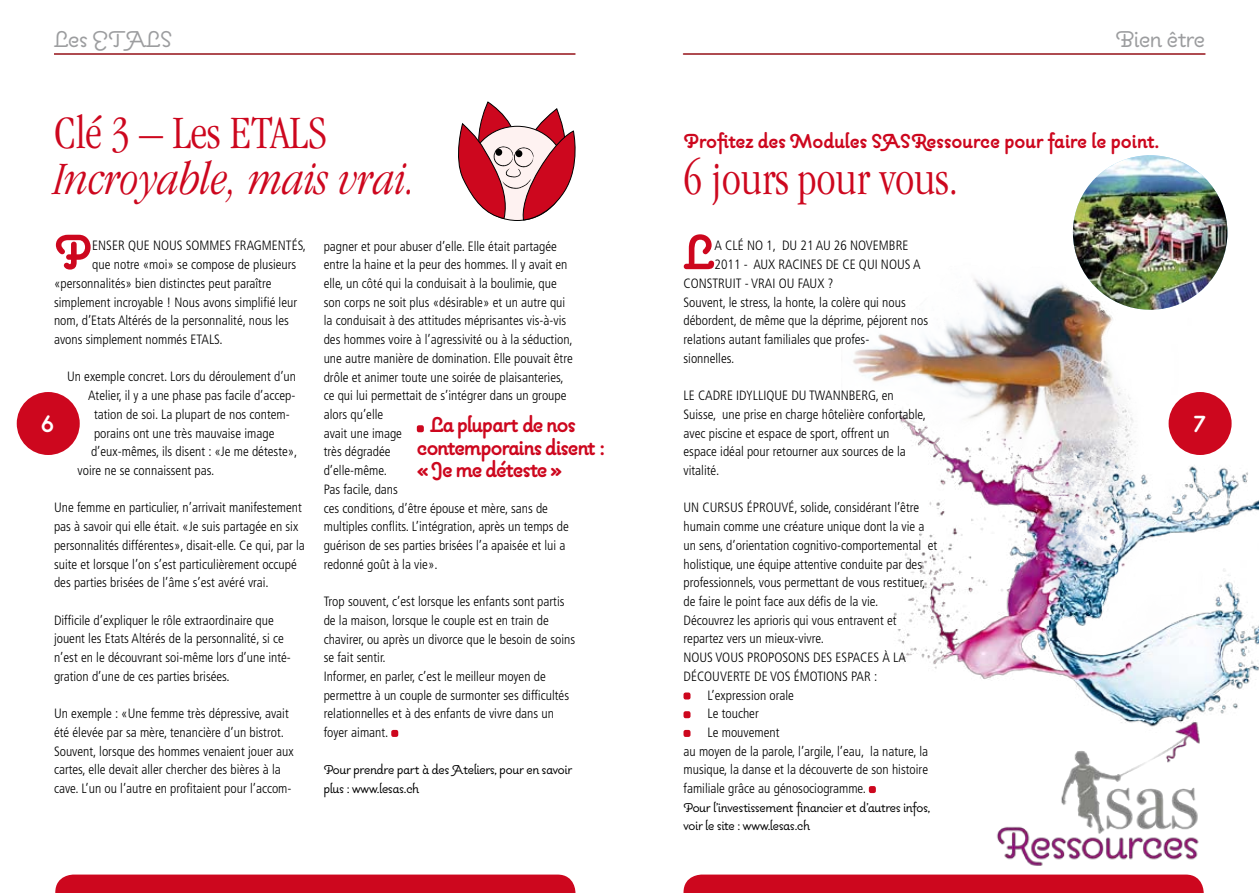
<style>
.page{position:relative;width:1259px;height:893px;background:#fff}
.page>*{position:absolute;margin:0;border:0;box-sizing:border-box;transform-origin:0 0}
.t1{font:700 58.5px "Pauline";color:#cd071e}
.t2{font:300 condensed 48px "Garamond";color:#cd071e}
.t3{font:italic 300 condensed 48px "Garamond";color:#cd071e}
.t4{font:700 28.5px "Pauline";color:#fff}
.t5{font:27px "Pauline";color:#9c9d9f}
.t6{font:700 25.5px/22.5px "Pauline";letter-spacing:-.03em;color:#cd071e}
.t7{font:700 24px "Pauline";color:#cd071e}
.t8{font:15px/18.8px "Pauline";color:#000}
.t9{font:300 condensed 13.5px/18.8px "Frutiger";color:#000}
</style>
<div class="page">
<div style="left:391px;top:730px;width:7px;height:7px;background:#cd071e;border-radius:2px"></div>
<img style="left:1073px;top:155px;width:154px;height:155px;border-radius:77px">
<img style="left:853px;top:232px;width:406px;height:477px">
<div style="left:683px;top:692px;width:7px;height:7px;background:#cd071e;border-radius:2px"></div>
<div style="left:683px;top:711px;width:7px;height:7px;background:#cd071e;border-radius:2px"></div>
<div style="left:683px;top:730px;width:7px;height:7px;background:#cd071e;border-radius:2px"></div>
<div style="left:869px;top:786px;width:7px;height:7px;background:#cd071e;border-radius:2px"></div>
<div style="left:417px;top:425px;width:7px;height:7px;background:#cd071e;border-radius:2px"></div>
<img style="left:974px;top:678px;width:256px;height:188px">
<svg style="left:458px;top:101px;width:118px;height:120px"></svg>
<div style="left:515px;top:150px;width:7px;height:7px;background:#000;border-radius:50%"></div>
<hr style="left:54px;top:53px;width:521px;height:2px;background:#951118">
<div style="left:55px;top:874px;width:520px;height:19px;background:#cd071e"></div>
<div style="left:17px;top:392px;width:63px;height:63px;background:#cd071e;border-radius:50%"></div>
<hr style="left:683px;top:53px;width:522px;height:2px;background:#951118">
<div style="left:683px;top:874px;width:520px;height:19px;background:#cd071e"></div>
<div style="left:1168px;top:392px;width:63px;height:63px;background:#cd071e;border-radius:50%"></div>
<h3 class="t5" style="left:54px;top:23px;width:120px">Les ETALS</h3>
<h2 class="t2" style="left:54px;top:106px;width:274px">Clé 3 – Les ETALS</h2>
<h2 class="t3" style="left:54px;top:154px;width:364px">Incroyable, mais vrai.</h2>
<h3 class="t5" style="left:1115px;top:23px;width:91px">Bien être</h3>
<h3 class="t7" style="left:683px;top:125px;width:477px">Profitez des Modules SASRessource pour faire le point.</h3>
<h2 class="t2" style="left:683px;top:153px;width:276px">6 jours pour vous.</h2>
<h1 class="t1" style="left:683px;top:215px;width:33px">L</h1>
<p class="t9" style="left:714px;top:237px;width:195px">a clé No 1, du 21 au 26 novembre</p>
<h1 class="t1" style="left:54px;top:215px;width:40px">P</h1>
<p class="t9" style="left:92px;top:237px;width:215px">enser que nous sommes fragmentés,</p>
<p class="t9" style="left:324px;top:237px;width:251px">pagner et pour abuser d’elle. Elle était partagée entre la haine et la peur des hommes. I l y avait en elle, un côté qui la conduisait à la boulimie, que son corps ne soit plus «désirable» et un autre qui la conduisait à des attitudes méprisantes vis-à-vis des hommes voire à l’agressivité ou à la séduction, une autre manière de domination. Elle pouvait être drôle et animer toute une soirée de plaisanteries, ce qui lui permettait de s’intégrer dans un groupe alors qu’elle<br>avait une image<br>très dégradée<br>d’elle-même.<br>Pas facile, dans<br>ces conditions, d’être épouse et mère, sans de multiples conflits. L’intégration, après un temps de guérison de ses parties brisées l’a apaisée et lui a redonné goût à la vie».</p>
<p class="t9" style="left:324px;top:592px;width:253px">Trop souvent, c’est lorsque les enfants sont partis de la maison, lorsque le couple est en train de chavirer, ou après un divorce que le besoin de soins se fait sentir.<br>I nformer, en parler, c’est le meilleur moyen de permettre à un couple de surmonter ses difficultés relationnelles et à des enfants de vivre dans un foyer aimant.</p>
<p class="t8" style="left:324px;top:762px;width:250px">Pour prendre part à des Ateliers, pour en savoir plus : www.lesas.ch</p>
<p class="t9" style="left:92px;top:255px;width:206px">que notre «moi» se compose de plusieurs</p>
<p class="t9" style="left:54px;top:274px;width:219px">«personnalités» bien distinctes peut paraître</p>
<p class="t9" style="left:54px;top:293px;width:245px">simplement incroyable ! Nous avons simplifié leur</p>
<p class="t9" style="left:54px;top:311px;width:236px">nom, d’Etats Altérés de la personnalité, nous les</p>
<p class="t9" style="left:54px;top:330px;width:143px">avons simplement nommés ETALS</p>
<p class="t9" style="left:219px;top:330px;width:5px">.</p>
<p class="t9" style="left:67px;top:368px;width:231px">U n exemple concret. Lors du déroulement d’un</p>
<p class="t9" style="left:88px;top:386px;width:209px">Atelier, il y a une phase pas facile d’accep-</p>
<p class="t9" style="left:94px;top:405px;width:197px">tation de soi. La plupart de nos contem-</p>
<p class="t9" style="left:94px;top:424px;width:182px">porains ont une très mauvaise image</p>
<p class="t9" style="left:91px;top:442px;width:208px">d’eux-mêmes, ils disent : «Je me déteste»,</p>
<p class="t9" style="left:78px;top:461px;width:138px">voire ne se connaissent pas.</p>
<p class="t9" style="left:54px;top:499px;width:252px">U ne femme en particulier, n’arrivait manifestement pas à savoir qui elle était. «Je suis partagée en six personnalités différentes», disait-elle. Ce qui, par la suite et lorsque l’on s’est particulièrement occupé des parties brisées de l’âme s’est avéré vrai.</p>
<p class="t9" style="left:54px;top:611px;width:238px">Difficile d’expliquer le rôle extraordinaire que jouent les Etats Altérés de la personnalité, si ce n’est en le découvrant soi-même lors d’une inté&shy;gration d’une de ces parties brisées.</p>
<p class="t9" style="left:54px;top:704px;width:241px">U n exemple : «U ne femme très dépressive, avait été élevée par sa mère, tenancière d’un bistrot.<br>Souvent, lorsque des hommes venaient jouer aux cartes, elle devait aller chercher des bières à la cave. L’un ou l’autre en profitaient pour l’accom-</p>
<p class="t9" style="left:714px;top:255px;width:207px">2011 - Aux racines de ce qui nous a</p>
<p class="t9" style="left:683px;top:274px;width:152px">construit - Vrai ou faux ?</p>
<p class="t9" style="left:683px;top:293px;width:224px">Souvent, le stress, la honte, la colère qui nous</p>
<p class="t9" style="left:683px;top:311px;width:246px">débordent, de même que la déprime, péjorent nos</p>
<p class="t9" style="left:683px;top:330px;width:187px">relations autant familiales que profes-</p>
<p class="t9" style="left:683px;top:349px;width:52px">sionnelles.</p>
<p class="t9" style="left:683px;top:386px;width:244px">Le cadre idyllique du Twannberg, en Suisse, une prise en charge hôtelière confortable, avec piscine et espace de sport, offrent un espace idéal pour retourner aux sources de la vitalité.</p>
<p class="t9" style="left:683px;top:499px;width:237px">U n cursus éprouvé, solide, considérant l’être</p>
<p class="t9" style="left:683px;top:517px;width:243px">humain comme une créature unique dont la vie a</p>
<p class="t9" style="left:683px;top:536px;width:255px">un sens, d’orientation cognitivo-comportemental et</p>
<p class="t9" style="left:683px;top:555px;width:240px">holistique, une équipe attentive conduite par des</p>
<p class="t9" style="left:683px;top:573px;width:243px">professionnels, vous permettant de vous restituer,</p>
<p class="t9" style="left:683px;top:592px;width:196px">de faire le point face aux défis de la vie.</p>
<p class="t9" style="left:683px;top:611px;width:215px">Découvrez les aprioris qui vous entravent et</p>
<p class="t9" style="left:683px;top:630px;width:142px">repartez vers un mieux-vivre.</p>
<p class="t9" style="left:683px;top:648px;width:224px">Nous vous proposons des espaces à la</p>
<p class="t9" style="left:683px;top:667px;width:195px">découverte de vos émotions par :</p>
<p class="t9" style="left:690px;top:686px;width:105px">L’expression orale</p>
<p class="t9" style="left:690px;top:704px;width:70px">Le toucher</p>
<p class="t9" style="left:690px;top:723px;width:91px">Le mouvement</p>
<p class="t9" style="left:683px;top:742px;width:246px">au moyen de la parole, l’argile, l’eau, la nature, la</p>
<p class="t9" style="left:683px;top:760px;width:246px">musique, la danse et la découverte de son histoire</p>
<p class="t9" style="left:683px;top:779px;width:184px">familiale grâce au génosociogramme.</p>
<p class="t8" style="left:683px;top:799px;width:248px">Pour l’investissement financier et d’autres infos, voir le site : www.lesas.ch</p>
<h3 class="t4" style="left:41px;top:405px;width:14px">6</h3>
<h3 class="t4" style="left:1194px;top:405px;width:13px">7</h3>
<h3 class="t6" style="left:417px;top:415px;width:189px;text-indent:13px">La plupart de nos contemporains disent : « Je me déteste »</h3>
</div>
